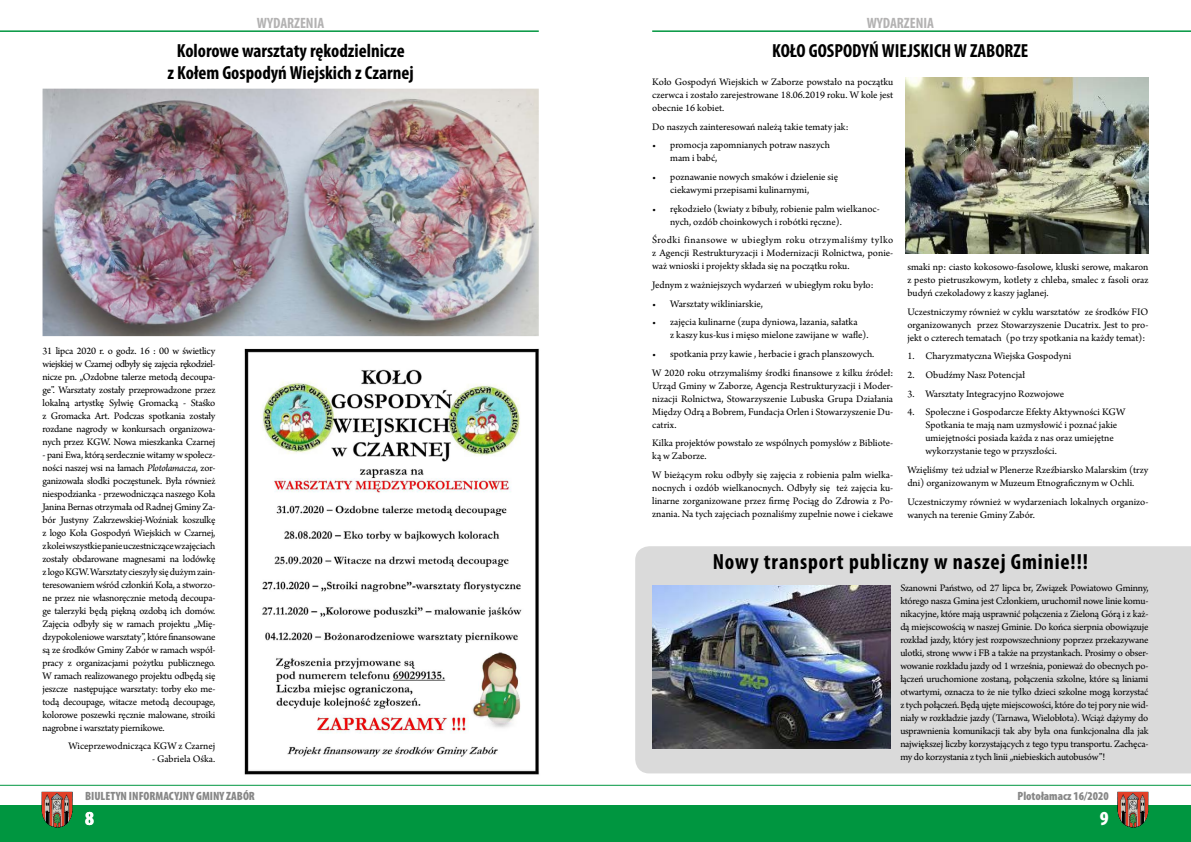
<style>
.page{position:relative;width:1191px;height:842px;background:#fff}
.page>*{position:absolute;margin:0;border:0;box-sizing:border-box;transform-origin:0 0}
.t1{font:700 condensed 22px "Myriad Pro";letter-spacing:.04em;color:#000}
.t2{font:900 condensed 20px "Myriad Pro";color:#fff}
.t3{font:700 condensed 19px "Myriad Pro";color:#000}
.t4{font:700 condensed 15px "Myriad Pro";color:#b3b2b2}
.t5{font:900 condensed 12px "Myriad Pro";color:#878787}
.t6{font:10.5px/13px "Arno Pro";letter-spacing:-.005em;color:#000;text-align:justify}
.s1{font-style:italic}
</style>
<div class="page">
<div style="left:635px;top:546px;width:556px;height:227px;background:#dadada"></div>
<img style="left:235px;top:336px;width:304px;height:439px">
<div style="left:0;top:806px;width:1191px;height:36px;background:#009640"></div>
<img style="left:42px;top:792px;width:31px;height:36px">
<hr style="left:0;top:785px;width:1191px;height:1px;background:#009640">
<img style="left:1117px;top:792px;width:31px;height:36px">
<hr style="left:0;top:30px;width:539px;height:2px;background:#009640">
<hr style="left:652px;top:30px;width:539px;height:2px;background:#009640">
<img style="left:906px;top:78px;width:242px;height:176px">
<img style="left:43px;top:89px;width:496px;height:247px">
<img style="left:652px;top:585px;width:238px;height:163px">
<h3 class="t4" style="left:257px;top:15px;width:69px">WYDARZENIA</h3>
<h3 class="t4" style="left:866px;top:15px;width:69px">WYDARZENIA</h3>
<h3 class="t3" style="left:177px;top:40px;width:229px">Kolorowe warsztaty rękodzielnicze</h3>
<h3 class="t3" style="left:772px;top:40px;width:258px">KOŁO GOSPODYŃ WIEJSKICH W ZABORZE</h3>
<h3 class="t3" style="left:167px;top:62px;width:248px">z Kołem Gospodyń Wiejskich z Czarnej</h3>
<p class="t6" style="left:652px;top:76px;width:242px">Koło Gospodyń Wiejskich w Zaborze powstało na początku czerwca i zostało zarejestrowane 18.06.2019 roku. W kole jest obecnie 16 kobiet.</p>
<p class="t6" style="left:652px;top:121px;width:198px">Do naszych zainteresowań należą takie tematy jak:</p>
<p class="t6" style="left:670px;top:139px;width:161px;text-indent:-18px">• promocja zapomnianych potraw naszych mam i babć,</p>
<p class="t6" style="left:670px;top:171px;width:169px;text-indent:-18px">• poznawanie nowych smaków i dzielenie się ciekawymi przepisami kulinarnymi,</p>
<p class="t6" style="left:670px;top:203px;width:211px;text-indent:-18px">• rękodzieło (kwiaty z bibuły, robienie palm wielkanoc&shy;nych, ozdób choinkowych i robótki ręczne).</p>
<p class="t6" style="left:652px;top:234px;width:242px">Środki finansowe w ubiegłym roku otrzymaliśmy tylko z Agencji Restrukturyzacji i Modernizacji Rolnictwa, ponie&shy;waż wnioski i projekty składa się na początku roku.</p>
<p class="t6" style="left:652px;top:279px;width:223px">Jednym z ważniejszych wydarzeń w ubiegłym roku było:</p>
<p class="t6" style="left:652px;top:298px;width:112px">• Warsztaty wikliniarskie,</p>
<p class="t6" style="left:670px;top:316px;width:200px;text-indent:-18px">• zajęcia kulinarne (zupa dyniowa, lazania, sałatka<br>z kaszy kus-kus i mięso mielone zawijane w wafle).</p>
<p class="t6" style="left:652px;top:345px;width:242px;line-height:18.7px">• spotkania przy kawie , herbacie i grach planszowych.<br>W 2020 roku otrzymaliśmy środki finansowe z kilku źródeł:</p>
<p class="t6" style="left:652px;top:380px;width:242px">Urząd Gminy w Zaborze, Agencja Restrukturyzacji i Moder&shy;nizacji Rolnictwa, Stowarzyszenie Lubuska Grupa Działania Między Odrą a Bobrem, Fundacja Orlen i Stowarzyszenie Du&shy;catrix.</p>
<p class="t6" style="left:652px;top:437px;width:242px">Kilka projektów powstało ze wspólnych pomysłów z Bibliote&shy;ką w Zaborze.</p>
<p class="t6" style="left:652px;top:469px;width:242px">W bieżącym roku odbyły się zajęcia z robienia palm wielka&shy;nocnych i ozdób wielkanocnych. Odbyły się też zajęcia ku&shy;linarne zorganizowane przez firmę Pociąg do Zdrowia z Po&shy;znania. Na tych zajęciach poznaliśmy zupełnie nowe i ciekawe</p>
<p class="t6" style="left:907px;top:261px;width:242px">smaki np: ciasto kokosowo-fasolowe, kluski serowe, makaron z pesto pietruszkowym, kotlety z chleba, smalec z fasoli oraz budyń czekoladowy z kaszy jaglanej.</p>
<p class="t6" style="left:907px;top:305px;width:242px">Uczestniczymy również w cyklu warsztatów ze środków FIO organizowanych przez Stowarzyszenie Ducatrix. Jest to pro&shy;jekt o czterech tematach (po trzy spotkania na każdy temat):</p>
<p class="t6" style="left:907px;top:350px;width:165px">1. Charyzmatyczna Wiejska Gospodyni</p>
<p class="t6" style="left:907px;top:369px;width:119px">2. Obudźmy Nasz Potencjał</p>
<p class="t6" style="left:907px;top:387px;width:158px">3. Warsztaty Integracyjno Rozwojowe</p>
<p class="t6" style="left:925px;top:406px;width:201px;text-align:left;text-indent:-18px">4. Społeczne i Gospodarcze Efekty Aktywności KGW Spotkania te mają nam uzmysłowić i poznać jakie umiejętności posiada każda z nas oraz umiejętne wykorzystanie tego w przyszłości.</p>
<p class="t6" style="left:907px;top:464px;width:242px">Wzięliśmy też udział w Plenerze Rzeźbiarsko Malarskim (trzy dni) organizowanym w Muzeum Etnograficznym w Ochli.</p>
<p class="t6" style="left:907px;top:495px;width:242px">Uczestniczymy również w wydarzeniach lokalnych organizo&shy;wanych na terenie Gminy Zabór.</p>
<p class="t6" style="left:43px;top:345px;width:174px">31 lipca 2020 r. o godz. 16 : 00 w świetlicy wiejskiej w Czarnej odbyły się zajęcia rękodziel&shy;nicze pn. „Ozdobne talerze metodą decoupa&shy;ge”. Warsztaty zostały przeprowadzone przez lokalną artystkę Sylwię Gromacką - Staśko z Gromacka Art. Podczas spotkania zostały rozdane nagrody w konkursach organizowa&shy;nych przez KGW. Nowa mieszkanka Czarnej</p>
<p class="t6" style="left:43px;top:449px;width:174px">- pani Ewa, którą serdecznie witamy w społecz&shy;ności naszej wsi na łamach <span class="s1">Plotołamacza</span>, zor&shy;ganizowała słodki poczęstunek. Była również niespodzianka - przewodnicząca naszego Koła Janina Bernas otrzymała od Radnej Gminy Za&shy;bór Justyny Zakrzewskiej-Woźniak koszulkę z logo Koła Gospodyń Wiejskich w Czarnej, z kolei wszystkie panie uczestniczące w zajęciach zostały obdarowane magnesami na lodówkę z logo KGW. Warsztaty cieszyły się dużym zain&shy;teresowaniem wśród członkiń Koła, a stworzo&shy;ne przez nie własnoręcznie metodą decoupa&shy;ge talerzyki będą piękną ozdobą ich domów.<br>Zajęcia odbyły się w ramach projektu „Mię&shy;dzypokoleniowe warsztaty”, które finansowane są ze środków Gminy Zabór w ramach współ&shy;pracy z organizacjami pożytku publicznego.<br>W ramach realizowanego projektu odbędą się jeszcze następujące warsztaty: torby eko me&shy;todą decoupage, witacze metodą decoupage, kolorowe poszewki ręcznie malowane, stroiki nagrobne i warsztaty piernikowe.</p>
<p class="t6" style="left:68px;top:740px;width:149px">Wiceprzewodnicząca KGW z Czarnej</p>
<p class="t6" style="left:152px;top:753px;width:65px">- Gabriela Ośka.</p>
<h1 class="t1" style="left:712px;top:550px;width:377px">Nowy transport publiczny w naszej Gminie!!!</h1>
<p class="t6" style="left:900px;top:582px;width:250px">Szanowni Państwo, od 27 lipca br, Związek Powiatowo Gminny, którego nasza Gmina jest Członkiem, uruchomił nowe linie komu&shy;nikacyjne, które mają usprawnić połączenia z Zieloną Górą i z każ&shy;dą miejscowością w naszej Gminie. Do końca sierpnia obowiązuje rozkład jazdy, który jest rozpowszechniony poprzez przekazywane ulotki, stronę www i FB a także na przystankach. Prosimy o obser&shy;wowanie rozkładu jazdy od 1 września, ponieważ do obecnych po&shy;łączeń uruchomione zostaną, połączenia szkolne, które są liniami otwartymi, oznacza to że nie tylko dzieci szkolne mogą korzystać z tych połączeń. Będą ujęte miejscowości, które do tej pory nie wid&shy;niały w rozkładzie jazdy (Tarnawa, Wielobłota). Wciąż dążymy do usprawnienia komunikacji tak aby była ona funkcjonalna dla jak największej liczby korzystających z tego typu transportu. Zachęca&shy;my do korzystania z tych linii „niebieskich autobusów”!</p>
<p class="t5" style="left:85px;top:789px;width:171px">BIULETYN INFORMACYJNY GMINY ZABÓR</p>
<h2 class="t2" style="left:85px;top:807px;width:10px">8</h2>
<p class="t5" style="left:1017px;top:789px;width:93px">Plotołamacz 16/2020</p>
<h2 class="t2" style="left:1099px;top:807px;width:10px">9</h2>
</div>
